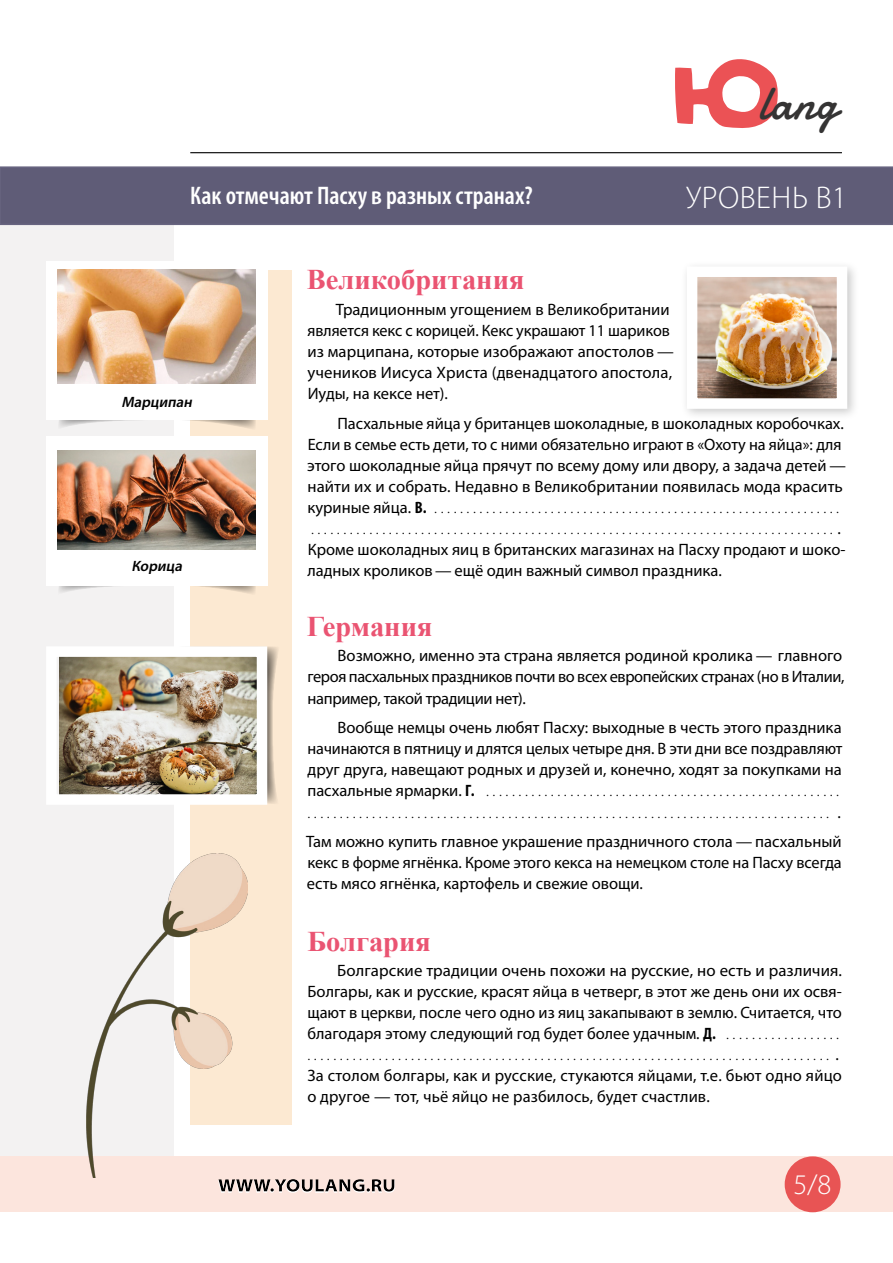
<style>
.page{position:relative;width:893px;height:1263px;background:#fff}
.page>*{position:absolute;margin:0;border:0;box-sizing:border-box;transform-origin:0 0}
.t1{font:48.45px "Damion";color:#353434}
.t2{font:300 31.5px "Myriad Pro";letter-spacing:.02em;color:#fff}
.t3{font:700 28.5px "Times New Roman";color:#ea5472}
.t4{font:300 28.5px "Myriad Pro";color:#fff}
.t5{font:600 condensed 25.5px "Myriad Pro";color:#fff}
.t6{font:16.5px/21px "Myriad Pro";color:#000}
.t7{font:300 16.5px "Myriad Pro";color:#000}
.t8{font:16.5px/21.3px "Myriad Pro";letter-spacing:-.02em;color:#000}
.t9{font:italic 600 15px "Myriad Pro";color:#000}
.s1{font-weight:700;font-stretch:condensed}
.s2{font-weight:300}
.s3{font-weight:400}
</style>
<div class="page">
<div style="left:190px;top:270px;width:101px;height:855px;background:#fce9d2"></div>
<div style="left:0;top:213px;width:173px;height:956px;background:#f3f2f2"></div>
<div style="left:0;top:166px;width:893px;height:59px;background:#5f5c77"></div>
<div style="left:0;top:1156px;width:893px;height:56px;background:#fce5dd"></div>
<div style="left:206px;top:1168px;width:245px;height:34px;background:#000;opacity:.57"></div>
<div style="left:785px;top:1156px;width:56px;height:56px;background:#e85454;border-radius:50%"></div>
<svg style="left:675px;top:59px;width:103px;height:69px"></svg>
<svg style="left:57px;top:419px;width:199px;height:12px"></svg>
<svg style="left:57px;top:585px;width:199px;height:11px"></svg>
<div style="left:681px;top:260px;width:178px;height:161px;background:#000;opacity:.21"></div>
<img style="left:698px;top:277px;width:138px;height:121px">
<div style="left:46px;top:436px;width:221px;height:149px;background:#fff"></div>
<img style="left:57px;top:450px;width:199px;height:99px">
<div style="left:46px;top:261px;width:221px;height:158px;background:#fff"></div>
<img style="left:57px;top:270px;width:199px;height:113px">
<img style="left:87px;top:853px;width:160px;height:325px">
<svg style="left:267px;top:646px;width:11px;height:158px"></svg>
<img style="left:60px;top:657px;width:196px;height:137px">
<div style="left:46px;top:646px;width:221px;height:159px;border:10px solid #fff"></div>
<hr style="left:190px;top:152px;width:652px;height:1px;background:#000">
<h1 class="t1" style="left:759px;top:70px;width:80px">lang</h1>
<p class="t5" style="left:190px;top:182px;width:344px">Как отмечают Пасху в разных странах?</p>
<p class="t2" style="left:686px;top:180px;width:163px">УРОВЕНЬ B1</p>
<p class="t9" style="left:121px;top:392px;width:75px">Марципан</p>
<p class="t9" style="left:131px;top:557px;width:55px">Корица</p>
<p class="t3" style="left:307px;top:259px;width:219px">Великобритания</p>
<p class="t6" style="left:307px;top:299px;width:368px;text-indent:28px">Традиционным угощением в Великобритании является кекс с корицей. Кекс украшают 11 шариков из марципана, которые изображают апостолов — учеников Иисуса Христа (двенадцатого апостола, Иуды, на кексе нет).</p>
<p class="t6" style="left:307px;top:413px;width:540px;text-indent:30px">Пасхальные яйца у британцев шоколадные, в шоколадных коробочках.<br>Если в семье есть дети, то с ними обязательно играют в «Охоту на яйца»: для этого шоколадные яйца прячут по всему дому или двору, а задача детей — найти их и собрать. Недавно в Великобритании появилась мода красить куриные яйца. <span class="s1">В.</span> <span class="s2">. . . . . . . . . . . . . . . . . . . . . . . . . . . . . . . . . . . . . . . . . . . . . . . . . . . . . . . . . . . . . .</span></p>
<p class="t7" style="left:311px;top:519px;width:531px">................................................................................. <span class="s3">.</span></p>
<p class="t6" style="left:307px;top:539px;width:539px">Кроме шоколадных яиц в британских магазинах на Пасху продают и шоко&shy;ладных кроликов — ещё один важный символ праздника.</p>
<p class="t3" style="left:307px;top:606px;width:127px">Германия</p>
<p class="t8" style="left:307px;top:645px;width:538px;text-indent:30px">Возможно, именно эта страна является родиной кролика — главного героя пасхальных праздников почти во всех европейских странах (но в Италии, например, такой традиции нет).</p>
<p class="t6" style="left:307px;top:717px;width:537px;text-align:justify;text-indent:30px">Вообще немцы очень любят Пасху: выходные в честь этого праздника начинаются в пятницу и длятся целых четыре дня. В эти дни все поздравляют друг друга, навещают родных и друзей и, конечно, ходят за покупками на пасхальные ярмарки. <span class="s1">Г.</span> <span class="s2">. . . . . . . . . . . . . . . . . . . . . . . . . . . . . . . . . . . . . . . . . . . . . . . . . . . . . .</span></p>
<p class="t7" style="left:307px;top:803px;width:535px">................................................................................. <span class="s3">.</span></p>
<p class="t6" style="left:306px;top:832px;width:537px;text-align:justify">Там можно купить главное украшение праздничного стола — пасхальный кекc в форме ягнёнка. Кроме этого кекса на немецком столе на Пасху всегда есть мясо ягнёнка, картофель и свежие овощи.</p>
<p class="t3" style="left:307px;top:920px;width:125px">Болгария</p>
<p class="t6" style="left:307px;top:960px;width:536px;text-align:justify;text-indent:30px">Болгарские традиции очень похожи на русские, но есть и различия.<br>Болгары, как и русские, красят яйца в четверг, в этот же день они их освя&shy;щают в церкви, после чего одно из яиц закапывают в землю. Считается, что благодаря этому следующий год будет более удачным. <span class="s1">Д.</span> <span class="s2">. . . . . . . . . . . . . . . . .</span></p>
<p class="t7" style="left:307px;top:1045px;width:533px">................................................................................. <span class="s3">.</span></p>
<p class="t6" style="left:307px;top:1065px;width:536px">За столом болгары, как и русские, стукаются яйцами, т.е. бьют одно яйцо о другое — тот, чьё яйцо не разбилось, будет счастлив.</p>
<p class="t4" style="left:793px;top:1169px;width:39px">5/8</p>
</div>
